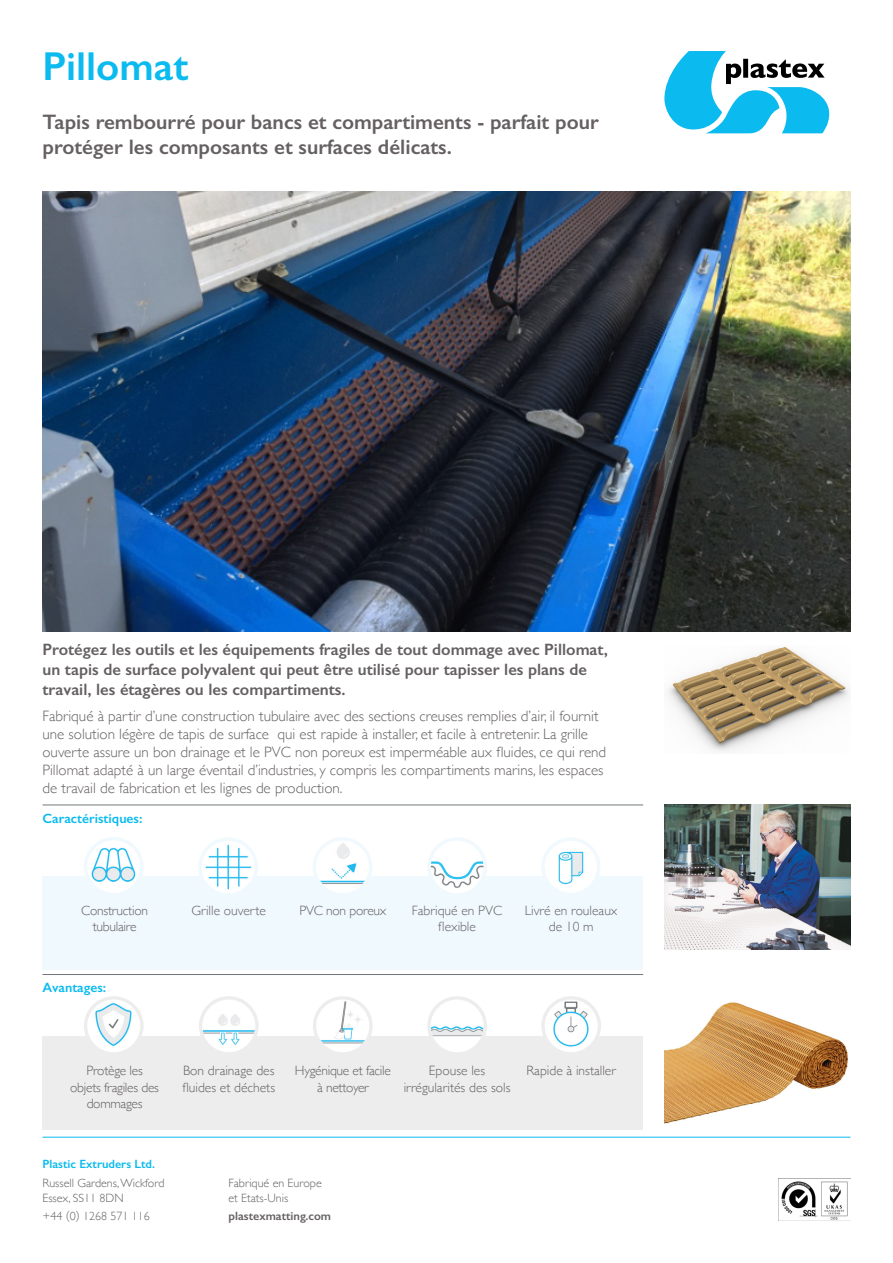
<style>
.page{position:relative;width:893px;height:1263px;background:#fff}
.page>*{position:absolute;margin:0;border:0;box-sizing:border-box;transform-origin:0 0}
.t1{font:600 40.5px "Gill Sans";color:#0bbbef}
.t2{font:600 21px/25.2px "Gill Sans";color:#656062}
.t3{font:600 16.5px/19.8px "Gill Sans";color:#656062}
.t4{font:300 15px/18px "Gill Sans";color:#656062}
.t5{font:300 13.5px/16.2px "Gill Sans";color:#656062;text-align:center}
.t6{font:300 13.5px/16.2px "Gill Sans";letter-spacing:-.02em;color:#656062;text-align:center}
.t7{font:600 13.5px "Gill Sans";color:#0bbbef}
.t8{font:300 12px/14.4px "Gill Sans";color:#656062}
.t9{font:600 12px "Gill Sans";color:#0bbbef}
.t10{font:600 12px "Gill Sans";color:#656062}
</style>
<div class="page">
<img style="left:43px;top:191px;width:807px;height:440px">
<img style="left:667px;top:647px;width:182px;height:105px">
<hr style="left:43px;top:1137px;width:807px;height:1px;background:#0bbbef">
<img style="left:664px;top:805px;width:186px;height:145px">
<img style="left:664px;top:1002px;width:184px;height:122px">
<svg style="left:664px;top:51px;width:165px;height:82px"></svg>
<img style="left:781px;top:1181px;width:67px;height:39px">
<div style="left:43px;top:1036px;width:600px;height:94px;background:#ededed"></div>
<div style="left:86px;top:998px;width:56px;height:56px;background:#ededed;border-radius:50%"></div>
<img style="left:87px;top:999px;width:53px;height:53px;border-radius:26px">
<div style="left:84px;top:996px;width:60px;height:59px;border:3px solid #ededed;border-radius:50%"></div>
<div style="left:201px;top:998px;width:56px;height:56px;background:#ededed;border-radius:50%"></div>
<img style="left:202px;top:999px;width:53px;height:53px;border-radius:26px">
<div style="left:199px;top:996px;width:60px;height:59px;border:3px solid #ededed;border-radius:50%"></div>
<div style="left:43px;top:876px;width:600px;height:93px;background:#f0f9fe"></div>
<div style="left:86px;top:839px;width:56px;height:56px;background:#f0f9fe;border-radius:50%"></div>
<img style="left:87px;top:840px;width:53px;height:53px;border-radius:26px">
<div style="left:84px;top:837px;width:60px;height:59px;border:3px solid #f0f9fe;border-radius:50%"></div>
<div style="left:314px;top:839px;width:57px;height:56px;background:#f0f9fe;border-radius:50%"></div>
<img style="left:316px;top:840px;width:53px;height:53px;border-radius:26px">
<div style="left:313px;top:837px;width:59px;height:59px;border:3px solid #f0f9fe;border-radius:50%"></div>
<hr style="left:43px;top:805px;width:600px;height:1px;background:#72787a">
<hr style="left:43px;top:974px;width:600px;height:1px;background:#72787a">
<div style="left:429px;top:839px;width:56px;height:56px;background:#f0f9fe;border-radius:50%"></div>
<img style="left:431px;top:841px;width:53px;height:52px;border-radius:26px">
<div style="left:427px;top:837px;width:60px;height:60px;border:3px solid #f0f9fe;border-radius:50%"></div>
<div style="left:543px;top:839px;width:56px;height:55px;background:#f0f9fe;border-radius:50%"></div>
<img style="left:545px;top:841px;width:52px;height:52px;border-radius:26px">
<div style="left:541px;top:837px;width:59px;height:59px;border:3px solid #f0f9fe;border-radius:50%"></div>
<div style="left:315px;top:998px;width:56px;height:56px;background:#ededed;border-radius:50%"></div>
<img style="left:316px;top:999px;width:53px;height:53px;border-radius:26px">
<div style="left:313px;top:996px;width:60px;height:59px;border:3px solid #ededed;border-radius:50%"></div>
<div style="left:429px;top:998px;width:56px;height:56px;background:#ededed;border-radius:50%"></div>
<img style="left:431px;top:999px;width:53px;height:53px;border-radius:26px">
<div style="left:427px;top:996px;width:60px;height:59px;border:3px solid #ededed;border-radius:50%"></div>
<div style="left:543px;top:998px;width:56px;height:56px;background:#ededed;border-radius:50%"></div>
<img style="left:545px;top:999px;width:53px;height:53px;border-radius:26px">
<div style="left:541px;top:996px;width:60px;height:59px;border:3px solid #ededed;border-radius:50%"></div>
<div style="left:200px;top:839px;width:56px;height:56px;background:#f0f9fe;border-radius:50%"></div>
<img style="left:202px;top:841px;width:53px;height:52px;border-radius:26px">
<div style="left:198px;top:837px;width:60px;height:60px;border:3px solid #f0f9fe;border-radius:50%"></div>
<h1 class="t1" style="left:43px;top:42px;width:147px">Pillomat</h1>
<h2 class="t2" style="left:43px;top:109px;width:558px">Tapis rembourré pour bancs et compartiments - parfait pour protéger les composants et surfaces délicats.</h2>
<p class="t3" style="left:43px;top:639px;width:567px">Protégez les outils et les équipements fragiles de tout dommage avec Pillomat, un tapis de surface polyvalent qui peut être utilisé pour tapisser les plans de travail, les étagères ou les compartiments.</p>
<p class="t4" style="left:43px;top:707px;width:565px">Fabriqué à partir d’une construction tubulaire avec des sections creuses remplies d’air, il fournit une solution légère de tapis de surface qui est rapide à installer, et facile à entretenir. La grille ouverte assure un bon drainage et le PVC non poreux est imperméable aux fluides, ce qui rend Pillomat adapté à un large éventail d’industries, y compris les compartiments marins, les espaces de travail de fabrication et les lignes de production.</p>
<p class="t7" style="left:43px;top:811px;width:101px">Caractéristiques:</p>
<p class="t6" style="left:81px;top:902px;width:68px">Construction tubulaire</p>
<p class="t5" style="left:192px;top:902px;width:76px">Grille ouverte</p>
<p class="t6" style="left:299px;top:902px;width:88px">PVC non poreux</p>
<p class="t5" style="left:412px;top:902px;width:92px">Fabriqué en PVC flexible</p>
<p class="t5" style="left:525px;top:902px;width:94px">Livré en rouleaux de 10 m</p>
<p class="t7" style="left:43px;top:979px;width:65px">Avantages:</p>
<p class="t6" style="left:70px;top:1062px;width:90px">Protège les objets fragiles des dommages</p>
<p class="t5" style="left:182px;top:1062px;width:94px;text-align:left">Bon drainage des fluides et déchets</p>
<p class="t6" style="left:295px;top:1062px;width:98px">Hygénique et facile à nettoyer</p>
<p class="t5" style="left:404px;top:1062px;width:108px">Epouse les irrégularités des sols</p>
<p class="t5" style="left:527px;top:1062px;width:91px">Rapide à installer</p>
<p class="t9" style="left:43px;top:1156px;width:114px">Plastic Extruders Ltd.</p>
<p class="t8" style="left:43px;top:1176px;width:124px">Russell Gardens, Wickford<br>Essex, SS11 8DN</p>
<p class="t8" style="left:43px;top:1209px;width:109px">+44 (0) 1268 571 116</p>
<p class="t8" style="left:229px;top:1176px;width:95px">Fabriqué en Europe et Etats-Unis</p>
<p class="t10" style="left:229px;top:1209px;width:104px">plastexmatting.com</p>
</div>
